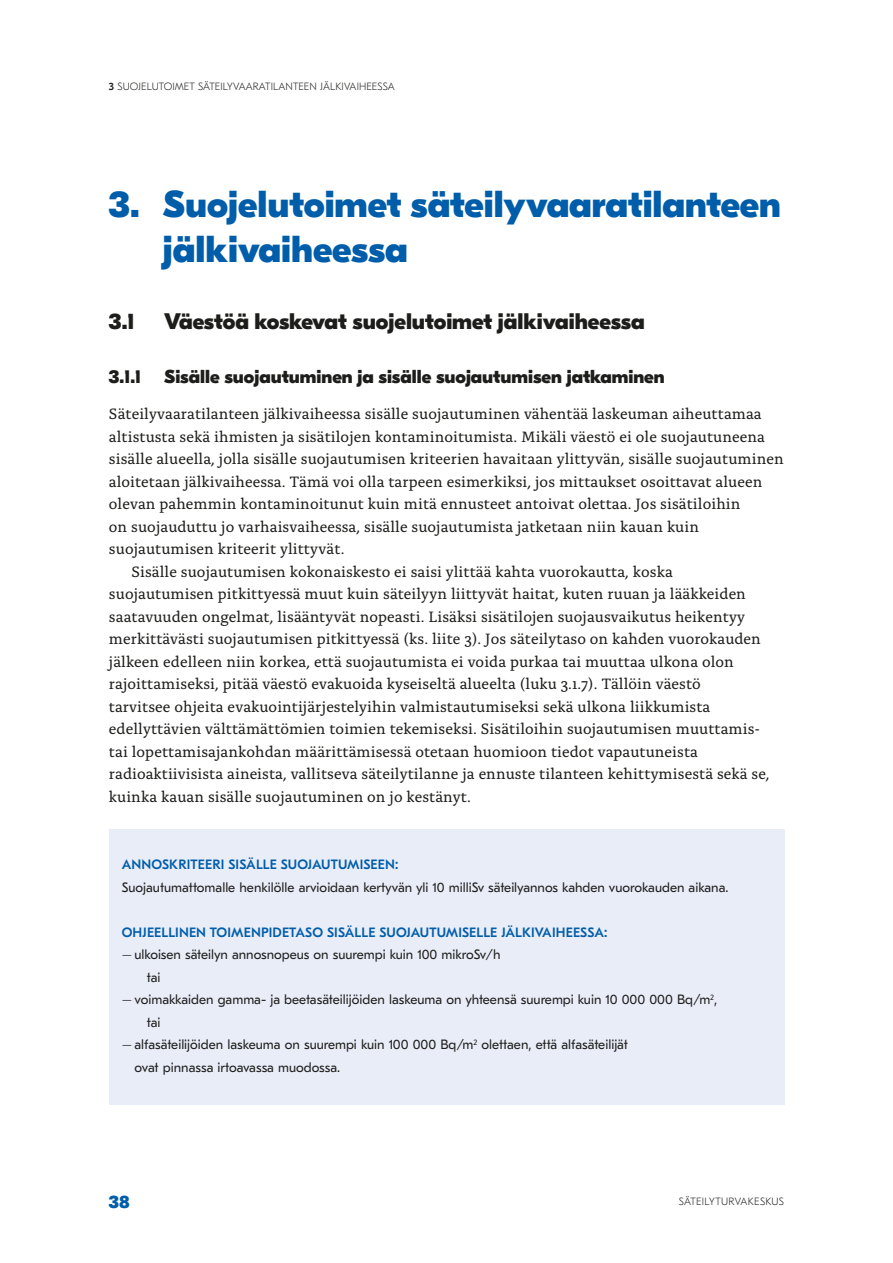
<style>
.page{position:relative;width:893px;height:1263px;background:#fff}
.page>*{position:absolute;margin:0;border:0;box-sizing:border-box;transform-origin:0 0}
.t1{font:800 37.5px/45px "GT Eesti Display";color:#005da9}
.t2{font:800 22.5px "GT Eesti Display";color:#1d1d1b}
.t3{font:800 18.75px "GT Eesti Display";color:#1d1d1b}
.t4{font:800 18px "GT Eesti Display";color:#005da9}
.P_1{font:15.75px/22.5px "Alda OT";letter-spacing:.005em;color:#1d1d1b}
.väriboksin_tekstit_l{font:13.5px/22.5px "GT Eesti Text";color:#1d1d1b}
.väriboksin_sisältöot{font:500 13.5px "GT Eesti Text";letter-spacing:.01em;color:#005da9}
.väriboksin_tekstit{font:13.5px "GT Eesti Text";color:#1d1d1b}
.t5{font:100 10.5px "GT Eesti Text";letter-spacing:.01em;color:#1d1d1b}
.s1{font-weight:500}
.s2{font-weight:100}
</style>
<div class="page">
<div style="left:109px;top:829px;width:675px;height:56px;background:#e9edf8"></div>
<div style="left:109px;top:869px;width:675px;height:56px;background:#e9edf8"></div>
<div style="left:109px;top:897px;width:675px;height:56px;background:#e9edf8"></div>
<div style="left:109px;top:936px;width:675px;height:79px;background:#e9edf8"></div>
<div style="left:109px;top:981px;width:675px;height:79px;background:#e9edf8"></div>
<div style="left:109px;top:1026px;width:675px;height:79px;background:#e9edf8"></div>
<p class="t5" style="left:109px;top:80px;width:287px"><span class="s1">3</span> SUOJELUTOIMET SÄTEILYVAARATILANTEEN JÄLKIVAIHEESSA</p>
<h1 class="t1" style="left:163px;top:182px;width:619px;text-indent:-54px">3. Suojelutoimet säteilyvaaratilanteen jälkivaiheessa</h1>
<h2 class="t2" style="left:109px;top:309px;width:27px">3.1</h2>
<h2 class="t2" style="left:164px;top:309px;width:482px">Väestöä koskevat suojelutoimet jälkivaiheessa</h2>
<h3 class="t3" style="left:109px;top:366px;width:557px">3.1.1 Sisälle suojautuminen ja sisälle suojautumisen jatkaminen</h3>
<p class="P_1" style="left:109px;top:404px;width:676px">Säteilyvaaratilanteen jälkivaiheessa sisälle suojautuminen vähentää laskeuman aiheuttamaa altistusta sekä ihmisten ja sisätilojen kontaminoitumista. Mikäli väestö ei ole suojautuneena sisälle alueella, jolla sisälle suojautumisen kriteerien havaitaan ylittyvän, sisälle suojautuminen aloitetaan jälkivaiheessa. Tämä voi olla tarpeen esimerkiksi, jos mittaukset osoittavat alueen olevan pahemmin kontaminoitunut kuin mitä ennusteet antoivat olettaa. Jos sisätiloihin<br>on suojauduttu jo varhaisvaiheessa, sisälle suojautumista jatketaan niin kauan kuin suojautumisen kriteerit ylittyvät.</p>
<p class="P_1" style="left:109px;top:562px;width:662px;text-indent:22px">Sisälle suojautumisen kokonaiskesto ei saisi ylittää kahta vuorokautta, koska suojautumisen pitkittyessä muut kuin säteilyyn liittyvät haitat, kuten ruuan ja lääkkeiden saatavuuden ongelmat, lisääntyvät nopeasti. Lisäksi sisätilojen suojausvaikutus heikentyy merkittävästi suojautumisen pitkittyessä (ks. liite 3). Jos säteilytaso on kahden vuorokauden jälkeen edelleen niin korkea, että suojautumista ei voida purkaa tai muuttaa ulkona olon rajoittamiseksi, pitää väestö evakuoida kyseiseltä alueelta (luku 3.1.7). Tällöin väestö<br>tarvitsee ohjeita evakuointijärjestelyihin valmistautumiseksi sekä ulkona liikkumista edellyttävien välttämättömien toimien tekemiseksi. Sisätiloihin suojautumisen muuttamis&shy;tai lopettamisajankohdan määrittämisessä otetaan huomioon tiedot vapautuneista radioaktiivisista aineista, vallitseva säteilytilanne ja ennuste tilanteen kehittymisestä sekä se, kuinka kauan sisälle suojautuminen on jo kestänyt.</p>
<p class="väriboksin_sisältöot" style="left:122px;top:857px;width:278px">ANNOSKRITEERI SISÄLLE SUOJAUTUMISEEN:</p>
<p class="väriboksin_tekstit" style="left:122px;top:880px;width:608px">Suojautumattomalle henkilölle arvioidaan kertyvän yli 10 milliSv säteilyannos kahden vuorokauden aikana.</p>
<p class="väriboksin_sisältöot" style="left:122px;top:925px;width:487px">OHJEELLINEN TOIMENPIDETASO SISÄLLE SUOJAUTUMISELLE JÄLKIVAIHEESSA:</p>
<p class="väriboksin_tekstit_l" style="left:147px;top:944px;width:355px;text-indent:-25px"><span class="s2">–</span> ulkoisen säteilyn annosnopeus on suurempi kuin 100 mikroSv/h tai</p>
<p class="väriboksin_tekstit_l" style="left:147px;top:989px;width:572px;text-indent:-25px"><span class="s2">–</span> voimakkaiden gamma- ja beetasäteilijöiden laskeuma on yhteensä suurempi kuin 10 000 000 Bq/m<sup>2</sup>, tai</p>
<p class="väriboksin_tekstit_l" style="left:134px;top:1034px;width:495px;text-indent:-13px"><span class="s2">–</span> alfasäteilijöiden laskeuma on suurempi kuin 100 000 Bq/m<sup>2</sup> olettaen, että alfasäteilijät ovat pinnassa irtoavassa muodossa.</p>
<p class="t4" style="left:109px;top:1192px;width:22px">38</p>
<p class="t5" style="left:679px;top:1196px;width:107px">SÄTEILYTURVAKESKUS</p>
</div>
